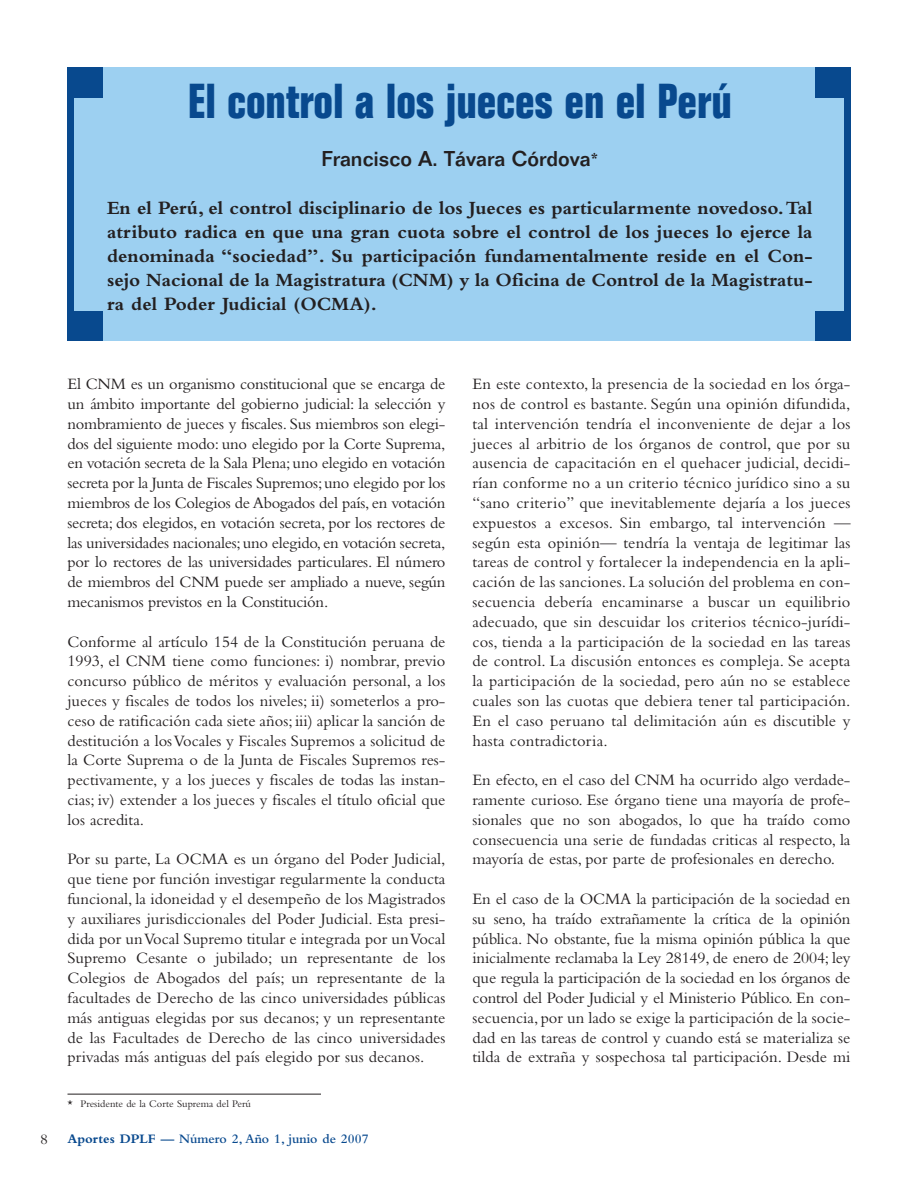
<style>
.page{position:relative;width:918px;height:1188px;background:#fff}
.page>*{position:absolute;margin:0;border:0;box-sizing:border-box;transform-origin:0 0}
.t1{font:700 condensed 48px "Folio";color:#08498e}
.t2{font:500 21px "Folio";color:#231f20}
.t3{font:700 19.5px/24px "Bembo";color:#231f20;text-align:justify}
.t4{font:16.5px/19.8px "Bembo";color:#231f20;text-align:justify}
.t5{font:15px "Bembo";color:#231f20}
.t6{font:600 13.5px "Bembo";color:#08498e}
.t7{font:10.5px "Bembo";color:#231f20}
.s1{font-size:18px}
.s2{font-weight:700}
</style>
<div class="page">
<hr style="left:68px;top:1094px;width:253px;height:1px;background:#231f20">
<div style="left:70px;top:68px;width:780px;height:273px;background:#9dd0f1"></div>
<div style="left:67px;top:68px;width:35px;height:273px;background:#08498e"></div>
<div style="left:815px;top:68px;width:35px;height:273px;background:#08498e"></div>
<div style="left:74px;top:98px;width:32px;height:212px;background:#9dd0f1"></div>
<div style="left:814px;top:98px;width:30px;height:212px;background:#9dd0f1"></div>
<h1 class="t1" style="left:188px;top:84px;width:546px">El control a los jueces en el Perú</h1>
<p class="t2" style="left:321px;top:151px;width:278px">Francisco A. Távara Córdova<span class="s1">*</span></p>
<p class="t3" style="left:107px;top:198px;width:707px">En el Perú, el control disciplinario de los Jueces es particularmente novedoso.Tal atributo radica en que una gran cuota sobre el control de los jueces lo ejerce la denominada “sociedad”. Su participación fundamentalmente reside en el Con&shy;sejo Nacional de la Magistratura (CNM) y la Oficina de Control de la Magistratu&shy;ra del Poder Judicial (OCMA).</p>
<p class="t4" style="left:68px;top:376px;width:380px">El CNM es un organismo constitucional que se encarga de un ámbito importante del gobierno judicial: la selección y nombramiento de jueces y fiscales. Sus miembros son elegi&shy;dos del siguiente modo: uno elegido por la Corte Suprema, en votación secreta de la Sala Plena;uno elegido en votación secreta por la Junta de Fiscales Supremos;uno elegido por los miembros de los Colegios de Abogados del país, en votación secreta; dos elegidos, en votación secreta, por los rectores de las universidades nacionales;uno elegido,en votación secreta, por lo rectores de las universidades particulares. El número de miembros del CNM puede ser ampliado a nueve, según mecanismos previstos en la Constitución.</p>
<p class="t4" style="left:68px;top:633px;width:380px">Conforme al artículo 154 de la Constitución peruana de 1993, el CNM tiene como funciones: i) nombrar, previo concurso público de méritos y evaluación personal, a los jueces y fiscales de todos los niveles; ii) someterlos a pro&shy;ceso de ratificación cada siete años; iii) aplicar la sanción de destitución a los Vocales y Fiscales Supremos a solicitud de la Corte Suprema o de la Junta de Fiscales Supremos res&shy;pectivamente, y a los jueces y fiscales de todas las instan&shy;cias; iv) extender a los jueces y fiscales el título oficial que los acredita.</p>
<p class="t4" style="left:68px;top:851px;width:380px">Por su parte, La OCMA es un órgano del Poder Judicial, que tiene por función investigar regularmente la conducta funcional, la idoneidad y el desempeño de los Magistrados y auxiliares jurisdiccionales del Poder Judicial. Esta presi&shy;dida por un Vocal Supremo titular e integrada por un Vocal Supremo Cesante o jubilado; un representante de los Colegios de Abogados del país; un representante de la facultades de Derecho de las cinco universidades públicas más antiguas elegidas por sus decanos; y un representante de las Facultades de Derecho de las cinco universidades privadas más antiguas del país elegido por sus decanos.</p>
<p class="t7" style="left:68px;top:1100px;width:185px">* Presidente de la Corte Suprema del Perú</p>
<p class="t5" style="left:40px;top:1134px;width:9px">8</p>
<p class="t6" style="left:68px;top:1134px;width:303px"><span class="s2">Aportes DPLF</span> — Número 2, Año 1, junio de 2007</p>
<p class="t4" style="left:473px;top:376px;width:380px">En este contexto, la presencia de la sociedad en los órga&shy;nos de control es bastante. Según una opinión difundida, tal intervención tendría el inconveniente de dejar a los jueces al arbitrio de los órganos de control, que por su ausencia de capacitación en el quehacer judicial, decidi&shy;rían conforme no a un criterio técnico jurídico sino a su “sano criterio” que inevitablemente dejaría a los jueces expuestos a excesos. Sin embargo, tal intervención — según esta opinión— tendría la ventaja de legitimar las tareas de control y fortalecer la independencia en la apli&shy;cación de las sanciones. La solución del problema en con&shy;secuencia debería encaminarse a buscar un equilibrio adecuado, que sin descuidar los criterios técnico-jurídi&shy;cos, tienda a la participación de la sociedad en las tareas de control. La discusión entonces es compleja. Se acepta la participación de la sociedad, pero aún no se establece cuales son las cuotas que debiera tener tal participación.<br>En el caso peruano tal delimitación aún es discutible y hasta contradictoria.</p>
<p class="t4" style="left:473px;top:772px;width:380px">En efecto, en el caso del CNM ha ocurrido algo verdade&shy;ramente curioso. Ese órgano tiene una mayoría de profe&shy;sionales que no son abogados, lo que ha traído como consecuencia una serie de fundadas criticas al respecto, la mayoría de estas, por parte de profesionales en derecho.</p>
<p class="t4" style="left:473px;top:890px;width:380px">En el caso de la OCMA la participación de la sociedad en su seno, ha traído extrañamente la crítica de la opinión pública. No obstante, fue la misma opinión pública la que inicialmente reclamaba la Ley 28149, de enero de 2004; ley que regula la participación de la sociedad en los órganos de control del Poder Judicial y el Ministerio Público. En con&shy;secuencia, por un lado se exige la participación de la socie&shy;dad en las tareas de control y cuando está se materializa se tilda de extraña y sospechosa tal participación. Desde mi</p>
</div>
